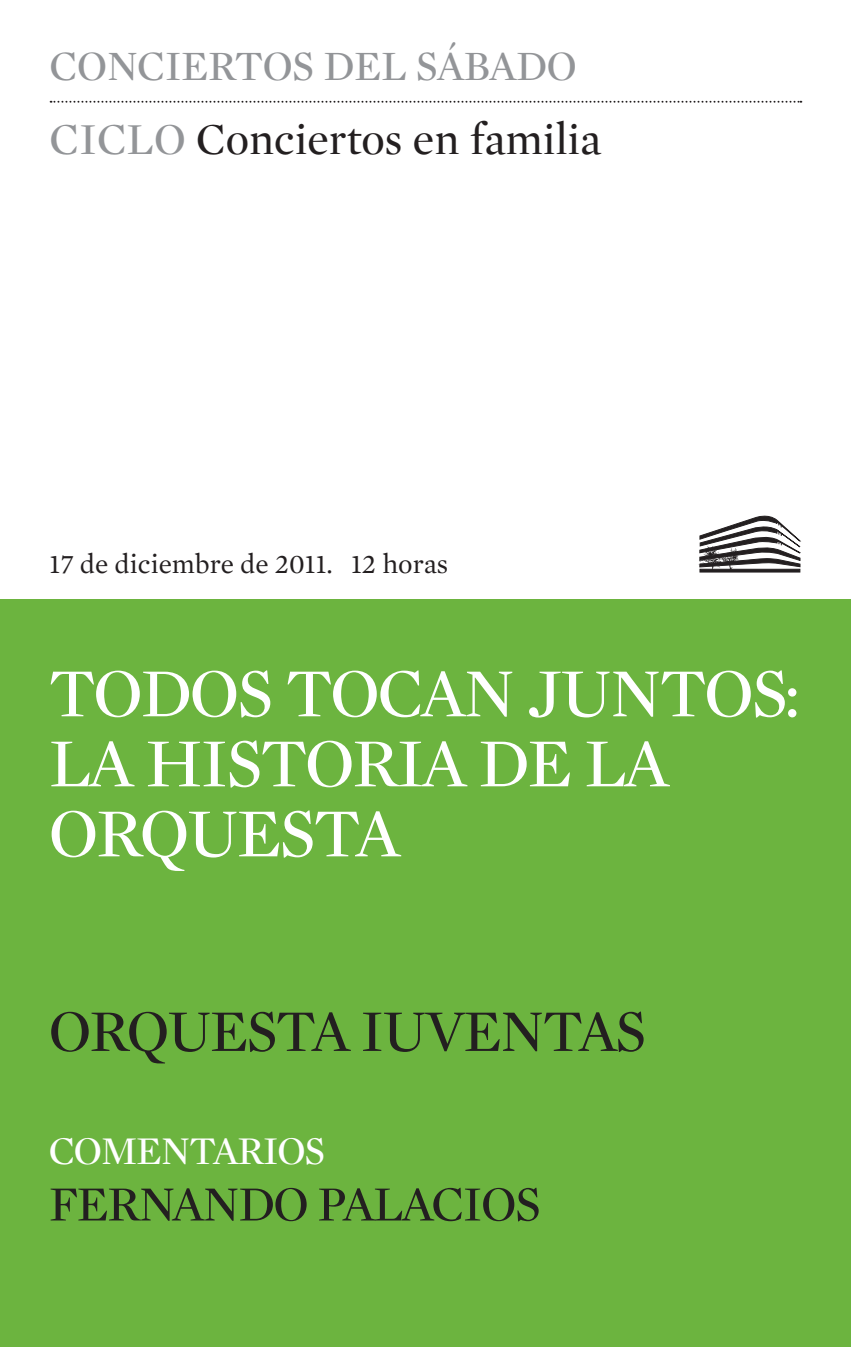
<style>
.page{position:relative;width:851px;height:1347px;background:#fff}
.page>*{position:absolute;margin:0;border:0;box-sizing:border-box;transform-origin:0 0}
._1_Portada_Tema{font:70px/70px "Mercury Display";letter-spacing:-.03em;color:#fff}
.t1{font:60px "Mercury Display";letter-spacing:-.03em;color:#231f20}
.t2{font:50px "Mercury Display";letter-spacing:-.03em;color:#231f20}
._2_Programa_standard{font:45px "Mercury Display";color:#231f20}
._1_Portada_Concierto{font:42.5px "Mercury Display";letter-spacing:-.01em;color:#939598}
.t3{font:40px "Mercury Display";letter-spacing:-.03em;color:#fff}
._1_Portada_fecha{font:27.5px "Mercury Text G1";color:#231f20}
.s1{color:#939598}
</style>
<div class="page">
<div style="left:0;top:599px;width:850px;height:747px;background:#6cb43f"></div>
<svg style="left:51px;top:101px;width:750px;height:2px"></svg>
<svg style="left:699px;top:515px;width:101px;height:57px"></svg>
<img style="left:698px;top:541px;width:43px;height:32px">
<p class="_1_Portada_Concierto" style="left:50px;top:39px;width:528px">CONCIERTOS DEL SÁBADO</p>
<p class="_2_Programa_standard" style="left:50px;top:111px;width:553px"><span class="s1">CICLO</span> Conciertos en familia</p>
<p class="_1_Portada_fecha" style="left:50px;top:546px;width:400px">17 de diciembre de 2011. 12 horas</p>
<p class="_1_Portada_Tema" style="left:49px;top:656px;width:752px">TODOS TOCAN JUNTOS:<br>LA HISTORIA DE LA<br>ORQUESTA</p>
<p class="t1" style="left:49px;top:993px;width:599px">ORQUESTA IUVENTAS</p>
<p class="t3" style="left:49px;top:1125px;width:278px">COMENTARIOS</p>
<p class="t2" style="left:49px;top:1172px;width:494px">FERNANDO PALACIOS</p>
</div>
